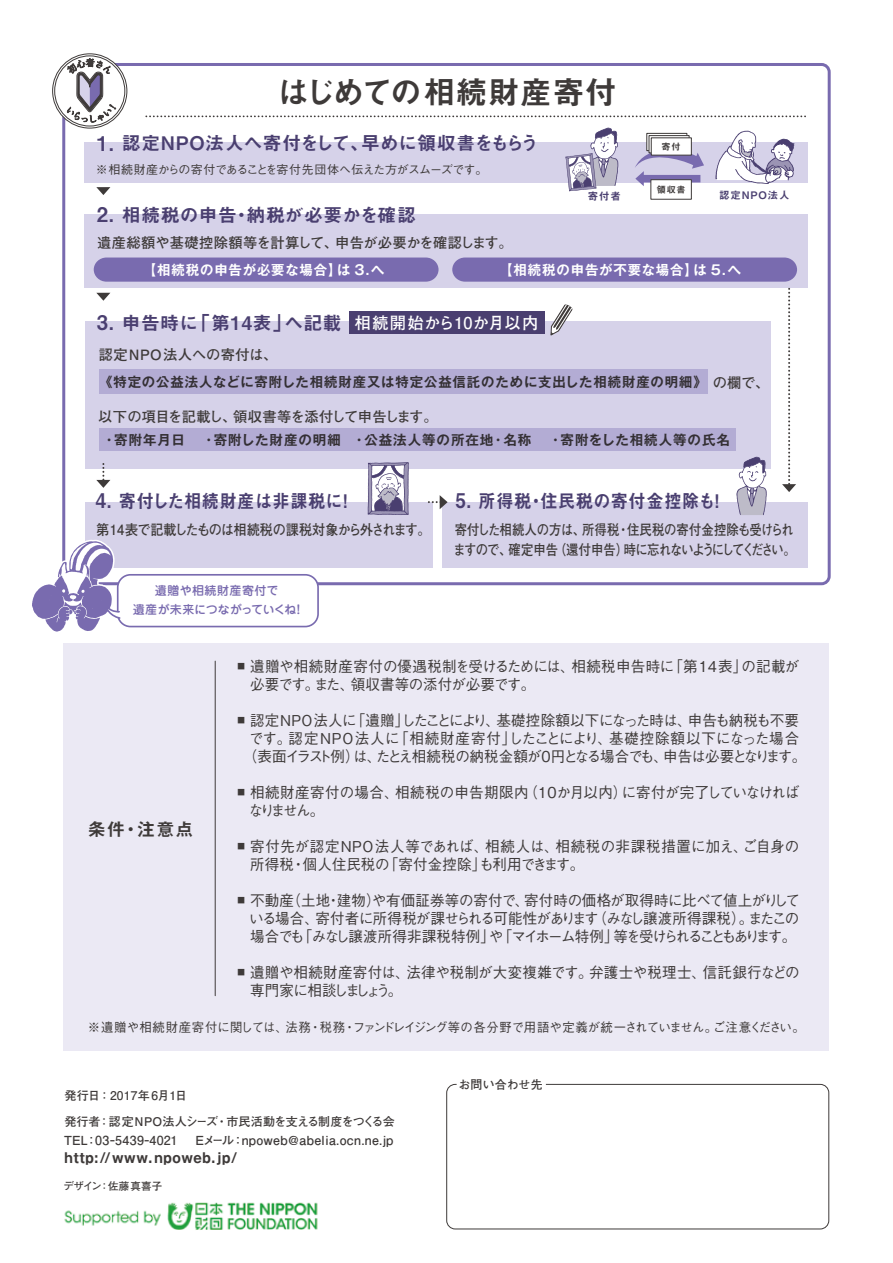
<style>
.page{position:relative;width:893px;height:1263px;background:#fff}
.page>*{position:absolute;margin:0;border:0;box-sizing:border-box;transform-origin:0 0}
.t1{font:31.65px "Midashi Go Pro MB31";letter-spacing:.02em;color:#3e3a39}
.t2{font:18.75px "Midashi Go Pro MB31";letter-spacing:.03em;color:#4a3f70}
.t3{font:18.75px "Midashi Go Pro MB31";letter-spacing:.03em;color:#4a3f70;scale:.92 1}
.t4{font:18.75px "Midashi Go Pro MB31";letter-spacing:.01em;color:#4a3f70}
.t5{font:18px "Midashi Go Pro MB31";color:#3e3a39}
.t6{font:700 16.35px "Futo Go B101 Pro";letter-spacing:.02em;color:#fff}
.t7{font:500 15px/18px "Gothic BBB Pro";color:#3e3a39}
.t8{font:500 15px/18px "Gothic BBB Pro";letter-spacing:-.025em;color:#3e3a39;text-align:center}
.t9{font:700 14.25px/20.2px "Futo Go B101 Pro";letter-spacing:-.045em;color:#3e3a39;scale:.86 1}
.t10{font:700 14.25px "Futo Go B101 Pro";letter-spacing:-.01em;color:#3e3a39}
.t11{font:700 14.25px "Futo Go B101 Pro";letter-spacing:-.045em;color:#3e3a39;scale:.92 1}
.t12{font:700 14.25px "Futo Go B101 Pro";letter-spacing:-.04em;color:#3e3a39}
.t13{font:700 14.25px "Futo Go B101 Pro";letter-spacing:.03em;color:#3e3a39}
.t14{font:700 13.65px "Gothic MB101 Pro";letter-spacing:.05em;color:#3e3a39;scale:.9 1}
.t15{font:700 13.5px "Gothic MB101 Pro De";letter-spacing:.07em;color:#3e3a39}
.t16{font:700 13.5px "Gothic MB101 Pro De";letter-spacing:.07em;color:#fff}
.t17{font:500 12.75px "Gothic BBB Pro";letter-spacing:-.01em;color:#3e3a39}
.t18{font:700 12.45px "Futo Go B101 Pro";letter-spacing:.02em;color:#3e3a39}
.t19{font:500 12px "Gothic BBB Pro";letter-spacing:-.03em;color:#3e3a39}
.t20{font:700 12px "Futo Go B101 Pro";letter-spacing:-.05em;color:#3e3a39}
.t21{font:500 12px/18.9px "Jun 34 Pro";letter-spacing:.025em;color:#796baf;text-align:center}
.t22{font:700 12px "Futo Go B101 Pro";letter-spacing:.02em;color:#3e3a39}
.t23{font:700 12px "Futo Go B101 Pro";color:#3e3a39}
.t24{font:700 10.5px "Futo Go B101 Pro";letter-spacing:.02em;color:#3e3a39}
.t25{font:10.35px "Midashi Go Pro MB31";letter-spacing:.08em;color:#4a3f70}
.t26{font:9.15px "Midashi Go Pro MB31";color:#3e3a39}
.t27{font:7.5px "Midashi Go Pro MB31";color:#3e3a39}
.s1{font-size:20.25px}
.s2{font-family:"Futo Go B101 Pro";font-size:14.25px}
</style>
<div class="page">
<div style="left:85px;top:214px;width:723px;height:74px;background:#d6d2e9"></div>
<div style="left:85px;top:502px;width:348px;height:65px;background:#d6d2e9"></div>
<div style="left:442px;top:502px;width:366px;height:65px;background:#d6d2e9"></div>
<div style="left:85px;top:321px;width:686px;height:147px;background:#d6d2e9"></div>
<div style="left:85px;top:143px;width:723px;height:40px;background:#d6d2e9"></div>
<div style="left:62px;top:63px;width:769px;height:522px;border:3px solid #796baf;border-radius:8px"></div>
<svg style="left:96px;top:187px;width:14px;height:8px"></svg>
<svg style="left:96px;top:293px;width:14px;height:8px"></svg>
<svg style="left:96px;top:463px;width:14px;height:25px"></svg>
<svg style="left:428px;top:495px;width:20px;height:14px"></svg>
<svg style="left:782px;top:288px;width:14px;height:204px"></svg>
<svg style="left:146px;top:115px;width:660px;height:2px"></svg>
<svg style="left:53px;top:54px;width:74px;height:74px"></svg>
<div style="left:52px;top:53px;width:75px;height:76px;border:1px solid #3e3a39;border-radius:50%"></div>
<div style="left:55px;top:56px;width:70px;height:70px;background:#fff;border-radius:50%"></div>
<div style="left:54px;top:56px;width:71px;height:70px;border:1px solid #3e3a39;border-radius:50%"></div>
<div style="left:99px;top:370px;width:608px;height:24px;background:#b3acd4"></div>
<div style="left:99px;top:428px;width:637px;height:23px;background:#b3acd4"></div>
<div style="left:64px;top:643px;width:765px;height:407px;background:#ebe9f4"></div>
<hr style="left:215px;top:661px;width:1px;height:335px;background:#3e3a39">
<div style="left:349px;top:311px;width:196px;height:23px;background:#4a3f70"></div>
<svg style="left:646px;top:133px;width:41px;height:10px"></svg>
<svg style="left:648px;top:135px;width:42px;height:8px"></svg>
<div style="left:651px;top:137px;width:41px;height:19px;background:linear-gradient(to right,#fff,#fff)"></div>
<svg style="left:635px;top:143px;width:69px;height:43px"></svg>
<div style="left:650px;top:179px;width:42px;height:21px;background:#fff;border:1px solid #3e3a39"></div>
<svg style="left:715px;top:131px;width:79px;height:53px"></svg>
<svg style="left:565px;top:128px;width:53px;height:63px"></svg>
<div style="left:118px;top:575px;width:200px;height:51px;background:#fff;border-radius:13px"></div>
<div style="left:117px;top:574px;width:202px;height:53px;border:2px solid #796baf;border-radius:13px"></div>
<svg style="left:32px;top:529px;width:89px;height:122px"></svg>
<svg style="left:368px;top:462px;width:41px;height:53px"></svg>
<svg style="left:736px;top:457px;width:31px;height:58px"></svg>
<svg style="left:94px;top:257px;width:344px;height:25px"></svg>
<svg style="left:452px;top:257px;width:345px;height:25px"></svg>
<svg style="left:550px;top:304px;width:23px;height:32px"></svg>
<img style="left:64px;top:1202px;width:254px;height:28px">
<div style="left:446px;top:1084px;width:383px;height:145px;border:1px solid #3e3a39;border-radius:9px"></div>
<svg style="left:67px;top:58px;width:49px;height:67px"></svg>
<h1 class="t1" style="left:277px;top:67px;width:341px">はじめての相続財産寄付</h1>
<p class="t4" style="left:97px;top:128px;width:444px"><span class="s1">1.</span> 認定NPO法人へ寄付をして、早めに領収書をもらう</p>
<p class="t19" style="left:96px;top:160px;width:393px">※相続財産からの寄付であることを寄付先団体へ伝えた方がスムーズです。</p>
<p class="t2" style="left:97px;top:200px;width:321px"><span class="s1">2.</span> 相続税の申告・納税が必要かを確認</p>
<p class="t10" style="left:97px;top:231px;width:417px">遺産総額や基礎控除額等を計算して、申告が必要かを確認します。</p>
<p class="t25" style="left:588px;top:188px;width:34px">寄付者</p>
<p class="t26" style="left:661px;top:139px;width:20px">寄付</p>
<p class="t26" style="left:657px;top:182px;width:30px">領収書</p>
<p class="t25" style="left:719px;top:187px;width:72px">認定NPO法人</p>
<p class="t16" style="left:143px;top:258px;width:243px">【相続税の申告が必要な場合】は 3.へ</p>
<p class="t16" style="left:499px;top:258px;width:243px">【相続税の申告が不要な場合】は 5.へ</p>
<p class="t2" style="left:97px;top:308px;width:246px"><span class="s1">3.</span> 申告時に「第14表」へ記載</p>
<p class="t13" style="left:99px;top:343px;width:180px">認定NPO法人への寄付は、</p>
<p class="t6" style="left:354px;top:310px;width:186px">相続開始から10か月以内</p>
<p class="t15" style="left:99px;top:370px;width:672px">《特定の公益法人などに寄附した相続財産又は特定公益信託のために支出した相続財産の明細》<span class="s2">の欄で、</span></p>
<p class="t12" style="left:98px;top:405px;width:341px">以下の項目を記載し、領収書等を添付して申告します。</p>
<p class="t15" style="left:103px;top:428px;width:629px">・寄附年月日　 ・寄附した財産の明細 ・公益法人等の所在地・名称　 ・寄附をした相続人等の氏名</p>
<p class="t3" style="left:96px;top:486px;width:282px"><span class="s1">4.</span> 寄付した相続財産は非課税に！</p>
<p class="t3" style="left:455px;top:486px;width:295px"><span class="s1">5.</span> 所得税・住民税の寄付金控除も！</p>
<p class="t11" style="left:96px;top:518px;width:365px">第14表で記載したものは相続税の課税対象から外されます。</p>
<p class="t9" style="left:453px;top:518px;width:400px">寄付した相続人の方は、所得税・住民税の寄付金控除も受けられますので、確定申告（還付申告）時に忘れないようにしてください。</p>
<p class="t21" style="left:133px;top:580px;width:173px">遺贈や相続財産寄付で<br>遺産が未来につながっていくね！</p>
<p class="t5" style="left:88px;top:814px;width:107px">条件・注意点</p>
<p class="t7" style="left:250px;top:656px;width:551px">遺贈や相続財産寄付の優遇税制を受けるためには、相続税申告時に「第14表」の記載が必要です。また、領収書等の添付が必要です。</p>
<p class="t8" style="left:243px;top:710px;width:565px">認定NPO法人に「遺贈」したことにより、基礎控除額以下になった時は、申告も納税も不要です。認定NPO法人に「相続財産寄付」したことにより、基礎控除額以下になった場合（表面イラスト例）は、たとえ相続税の納税金額が０円となる場合でも、申告は必要となります。</p>
<p class="t7" style="left:249px;top:782px;width:552px">相続財産寄付の場合、相続税の申告期限内（10か月以内）に寄付が完了していなければなりません。</p>
<p class="t7" style="left:250px;top:836px;width:551px">寄付先が認定NPO法人等であれば、相続人は、相続税の非課税措置に加え、ご自身の所得税・個人住民税の「寄付金控除」も利用できます。</p>
<p class="t7" style="left:249px;top:890px;width:552px;text-align:justify">不動産（土地・建物）や有価証券等の寄付で、寄付時の価格が取得時に比べて値上がりしている場合、寄付者に所得税が課せられる可能性があります（みなし譲渡所得課税）。またこの場合でも「みなし譲渡所得非課税特例」や「マイホーム特例」等を受けられることもあります。</p>
<p class="t7" style="left:250px;top:962px;width:551px">遺贈や相続財産寄付は、法律や税制が大変複雑です。弁護士や税理士、信託銀行などの専門家に相談しましょう。</p>
<p class="t27" style="left:237px;top:660px;width:9px">■</p>
<p class="t27" style="left:237px;top:714px;width:9px">■</p>
<p class="t27" style="left:237px;top:786px;width:9px">■</p>
<p class="t27" style="left:237px;top:840px;width:9px">■</p>
<p class="t27" style="left:237px;top:894px;width:9px">■</p>
<p class="t27" style="left:237px;top:966px;width:9px">■</p>
<p class="t17" style="left:88px;top:1017px;width:718px">※遺贈や相続財産寄付に関しては、法務・税務・ファンドレイジング等の各分野で用語や定義が統一されていません。ご注意ください。</p>
<p class="t22" style="left:64px;top:1085px;width:124px">発行日：2017年6月1日</p>
<p class="t20" style="left:64px;top:1112px;width:332px">発行者：認定NPO法人シーズ・市民活動を支える制度をつくる会</p>
<p class="t18" style="left:64px;top:1130px;width:115px">TEL：03-5439-4021</p>
<p class="t18" style="left:195px;top:1130px;width:200px">Eメール：npoweb@abelia.ocn.ne.jp</p>
<p class="t14" style="left:65px;top:1147px;width:193px">http://www.npoweb.jp/</p>
<p class="t24" style="left:64px;top:1177px;width:100px">デザイン：佐藤真喜子</p>
<p class="t23" style="left:458px;top:1075px;width:86px">お問い合わせ先</p>
</div>
